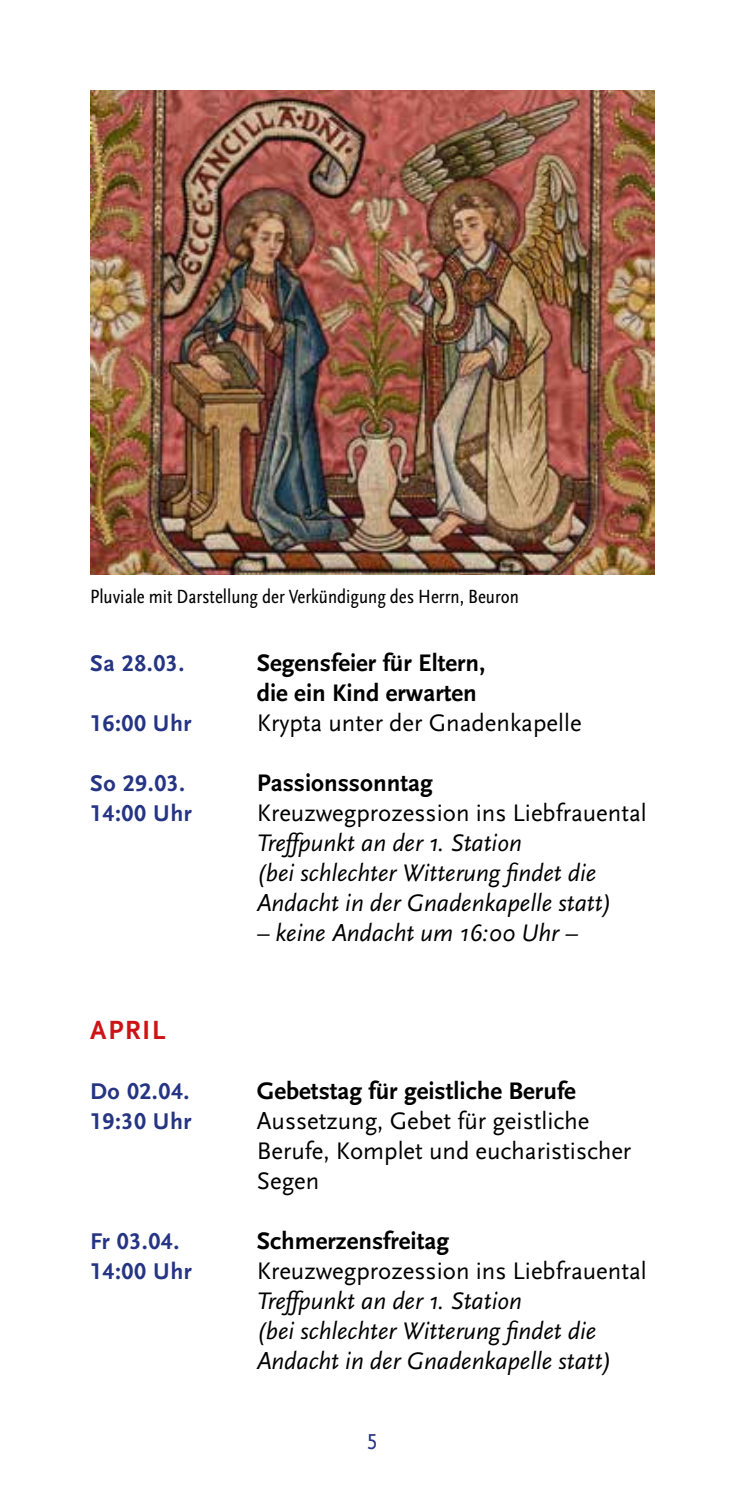
<style>
.page{position:relative;width:745px;height:1489px;background:#fff}
.page>*{position:absolute;margin:0;border:0;box-sizing:border-box;transform-origin:0 0}
.t1{font:700 27.5px "Scala Sans";color:#cd1316}
.t2{font:italic 25px/30px "Scala Sans";color:#000}
.t3{font:25px/30px "Scala Sans";color:#000}
.t4{font:700 25px/30px "Scala Sans";color:#000}
.t5{font:700 23.75px "Scala Sans LF";letter-spacing:.025em;color:#253483}
.t6{font:22.5px "Scala Sans LF";color:#253483}
.t7{font:20px "Scala Sans Regular Con";color:#000}
</style>
<div class="page">
<img style="left:90px;top:90px;width:564px;height:484px">
<p class="t7" style="left:90px;top:585px;width:430px">Pluviale mit Darstellung der Verkündigung des Herrn, Beuron</p>
<p class="t5" style="left:90px;top:650px;width:96px">Sa 28.03.</p>
<p class="t4" style="left:257px;top:648px;width:230px">Segensfeier für Eltern, die ein Kind erwarten</p>
<p class="t5" style="left:90px;top:710px;width:103px">16:00 Uhr</p>
<p class="t3" style="left:257px;top:708px;width:326px">Krypta unter der Gnadenkapelle</p>
<p class="t5" style="left:90px;top:770px;width:97px">So 29.03.</p>
<p class="t4" style="left:257px;top:768px;width:177px">Passionssonntag</p>
<p class="t5" style="left:90px;top:800px;width:103px">14:00 Uhr</p>
<p class="t3" style="left:257px;top:798px;width:391px">Kreuzwegprozession ins Liebfrauental</p>
<p class="t2" style="left:257px;top:828px;width:356px">Treffpunkt an der 1. Station<br>(bei schlechter Witterung findet die<br>Andacht in der Gnadenkapelle statt)</p>
<p class="t2" style="left:257px;top:918px;width:322px">– keine Andacht um 16:00 Uhr –</p>
<p class="t1" style="left:90px;top:1014px;width:69px">April</p>
<p class="t5" style="left:90px;top:1078px;width:101px">Do 02.04.</p>
<p class="t4" style="left:257px;top:1076px;width:320px">Gebetstag für geistliche Berufe</p>
<p class="t5" style="left:90px;top:1108px;width:103px">19:30 Uhr</p>
<p class="t3" style="left:257px;top:1106px;width:376px">Aussetzung, Gebet für geistliche<br>Berufe, Komplet und eucharistischer<br>Segen</p>
<p class="t5" style="left:90px;top:1228px;width:91px">Fr 03.04.</p>
<p class="t4" style="left:257px;top:1226px;width:194px">Schmerzensfreitag</p>
<p class="t5" style="left:90px;top:1258px;width:103px">14:00 Uhr</p>
<p class="t3" style="left:257px;top:1256px;width:391px">Kreuzwegprozession ins Liebfrauental</p>
<p class="t2" style="left:257px;top:1286px;width:356px">Treffpunkt an der 1. Station<br>(bei schlechter Witterung findet die<br>Andacht in der Gnadenkapelle statt)</p>
<p class="t6" style="left:366px;top:1428px;width:13px">5</p>
</div>
